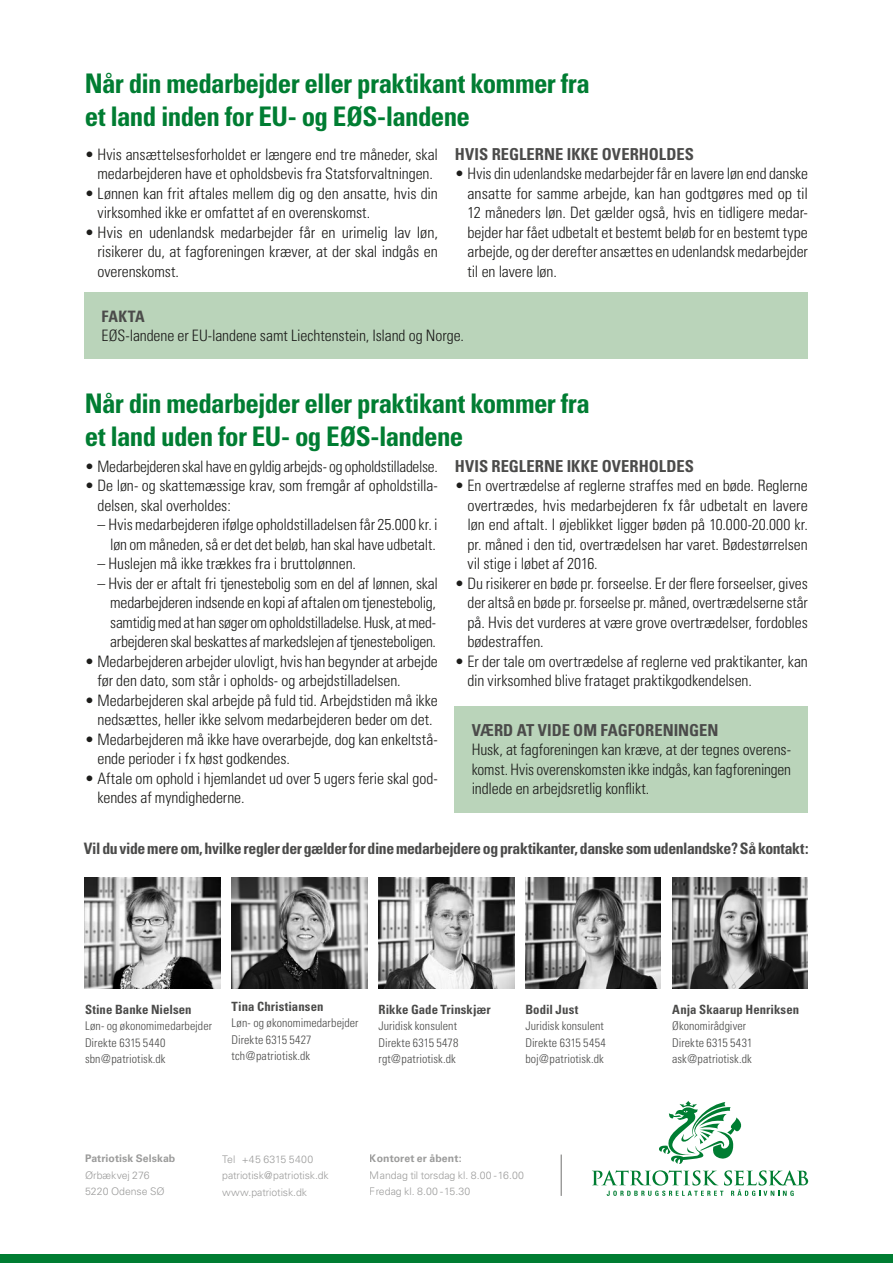
<style>
.page{position:relative;width:893px;height:1263px;background:#fff}
.page>*{position:absolute;margin:0;border:0;box-sizing:border-box;transform-origin:0 0}
.t1{font:700 condensed 27px/33px "Univers";letter-spacing:-.025em;color:#007d32}
.t2{font:700 condensed 16.5px "Univers";color:#4b4b4a}
.t3{font:300 condensed 15.75px/19.5px "Univers";letter-spacing:-.005em;color:#1d1d1b}
.t4{font:700 condensed 15.75px "Univers";letter-spacing:-.025em;color:#4b4b4a}
.t5{font:700 condensed 12.75px "Univers";letter-spacing:.005em;color:#4b4b4a}
.t6{font:300 condensed 12px/16.5px "Univers";letter-spacing:.005em;color:#4b4b4a}
.t7{font:300 10.5px/16.5px "Univers";letter-spacing:-.005em;color:#70706f}
.t8{font:700 10.5px "Univers";letter-spacing:.005em;color:#70706f}
</style>
<div class="page">
<svg style="left:592px;top:1101px;width:216px;height:95px"></svg>
<hr style="left:561px;top:1154px;width:1px;height:42px;background:#70706f">
<div style="left:455px;top:706px;width:353px;height:106px;background:#bad4ba"></div>
<div style="left:0;top:1254px;width:893px;height:9px;background:#007d32"></div>
<img style="left:232px;top:877px;width:135px;height:112px">
<img style="left:525px;top:877px;width:136px;height:112px">
<img style="left:672px;top:877px;width:136px;height:112px">
<img style="left:85px;top:877px;width:135px;height:112px">
<img style="left:378px;top:877px;width:136px;height:112px">
<div style="left:85px;top:292px;width:723px;height:66px;background:#bad4ba"></div>
<h1 class="t1" style="left:85px;top:67px;width:507px">Når din medarbejder eller praktikant kommer fra et land inden for EU- og EØS-landene</h1>
<p class="t3" style="left:85px;top:144px;width:355px;text-align:center">• Hvis ansættelsesforholdet er længere end tre måneder, skal medarbejderen have et opholdsbevis fra Statsforvaltningen.</p>
<p class="t3" style="left:98px;top:183px;width:342px;text-indent:-13px">• Lønnen kan frit aftales mellem dig og den ansatte, hvis din virksomhed ikke er omfattet af en overenskomst.</p>
<p class="t3" style="left:98px;top:222px;width:342px;text-align:justify;text-indent:-13px">• Hvis en udenlandsk medarbejder får en urimelig lav løn, risikerer du, at fagforeningen kræver, at der skal indgås en overenskomst.</p>
<p class="t2" style="left:455px;top:144px;width:241px">HVIS REGLERNE IKKE OVERHOLDES</p>
<p class="t3" style="left:468px;top:164px;width:342px;text-align:justify;text-indent:-13px">• Hvis din udenlandske medarbejder får en lavere løn end danske ansatte for samme arbejde, kan han godtgøres med op til 12 måneders løn. Det gælder også, hvis en tidligere medar&shy;bejder har fået udbetalt et bestemt beløb for en bestemt type arbejde, og der derefter ansættes en udenlandsk medarbejder til en lavere løn.</p>
<p class="t4" style="left:102px;top:306px;width:45px">FAKTA</p>
<p class="t3" style="left:102px;top:326px;width:364px">EØS-landene er EU-landene samt Liechtenstein, Island og Norge.</p>
<h1 class="t1" style="left:85px;top:386px;width:507px">Når din medarbejder eller praktikant kommer fra et land uden for EU- og EØS-landene</h1>
<p class="t3" style="left:85px;top:456px;width:355px">• Medarbejderen skal have en gyldig arbejds- og opholdstilladelse.</p>
<p class="t3" style="left:97px;top:476px;width:342px;text-indent:-13px">• De løn- og skattemæssige krav, som fremgår af opholdstilla&shy;delsen, skal overholdes:</p>
<p class="t3" style="left:97px;top:515px;width:342px;text-align:right">– Hvis medarbejderen ifølge opholdstilladelsen får 25.000 kr. i løn om måneden, så er det det beløb, han skal have udbetalt.</p>
<p class="t3" style="left:97px;top:554px;width:260px">– Huslejen må ikke trækkes fra i bruttolønnen.</p>
<p class="t3" style="left:110px;top:573px;width:329px;text-align:justify;text-indent:-13px">– Hvis der er aftalt fri tjenestebolig som en del af lønnen, skal medarbejderen indsende en kopi af aftalen om tjenestebolig, samtidig med at han søger om opholdstilladelse. Husk, at med&shy;arbejderen skal beskattes af markedslejen af tjenesteboligen.</p>
<p class="t3" style="left:97px;top:651px;width:342px;text-indent:-13px">• Medarbejderen arbejder ulovligt, hvis han begynder at arbejde før den dato, som står i opholds- og arbejdstilladelsen.</p>
<p class="t3" style="left:85px;top:690px;width:355px;text-align:center">• Medarbejderen skal arbejde på fuld tid. Arbejdstiden må ikke nedsættes, heller ikke selvom medarbejderen beder om det.</p>
<p class="t3" style="left:97px;top:729px;width:342px;text-indent:-13px">• Medarbejderen må ikke have overarbejde, dog kan enkeltstå&shy;ende perioder i fx høst godkendes.</p>
<p class="t3" style="left:97px;top:768px;width:342px;text-indent:-13px">• Aftale om ophold i hjemlandet ud over 5 ugers ferie skal god&shy;kendes af myndighederne.</p>
<p class="t2" style="left:455px;top:456px;width:241px">HVIS REGLERNE IKKE OVERHOLDES</p>
<p class="t3" style="left:468px;top:476px;width:342px;text-align:justify;text-indent:-13px">• En overtrædelse af reglerne straffes med en bøde. Reglerne overtrædes, hvis medarbejderen fx får udbetalt en lavere løn end aftalt. I øjeblikket ligger bøden på 10.000-20.000 kr. pr. måned i den tid, overtrædelsen har varet. Bødestørrelsen vil stige i løbet af 2016.</p>
<p class="t3" style="left:468px;top:573px;width:342px;text-align:justify;text-indent:-13px">• Du risikerer en bøde pr. forseelse. Er der flere forseelser, gives der altså en bøde pr. forseelse pr. måned, overtrædelserne står på. Hvis det vurderes at være grove overtrædelser, fordobles bødestraffen.</p>
<p class="t3" style="left:468px;top:651px;width:342px;text-indent:-13px">• Er der tale om overtrædelse af reglerne ved praktikanter, kan din virksomhed blive frataget praktikgodkendelsen.</p>
<p class="t2" style="left:472px;top:720px;width:248px">VÆRD AT VIDE OM FAGFORENINGEN</p>
<p class="t3" style="left:472px;top:740px;width:321px;text-align:justify">Husk, at fagforeningen kan kræve, at der tegnes overens&shy;komst. Hvis overenskomsten ikke indgås, kan fagforeningen indlede en arbejdsretlig konflikt.</p>
<p class="t4" style="left:84px;top:838px;width:726px">Vil du vide mere om, hvilke regler der gælder for dine medarbejdere og praktikanter, danske som udenlandske? Så kontakt:</p>
<p class="t5" style="left:85px;top:1001px;width:108px">Stine Banke Nielsen</p>
<p class="t6" style="left:85px;top:1018px;width:128px">Løn- og økonomimedarbejder<br>Direkte 6315 5440 sbn@patriotisk.dk</p>
<p class="t5" style="left:232px;top:998px;width:93px">Tina Christiansen</p>
<p class="t6" style="left:232px;top:1015px;width:128px">Løn- og økonomimedarbejder<br>Direkte 6315 5427 tch@patriotisk.dk</p>
<p class="t5" style="left:378px;top:1001px;width:114px">Rikke Gade Trinskjær</p>
<p class="t6" style="left:378px;top:1018px;width:81px;text-align:justify">Juridisk konsulent Direkte 6315 5478 rgt@patriotisk.dk</p>
<p class="t5" style="left:525px;top:1001px;width:54px">Bodil Just</p>
<p class="t6" style="left:525px;top:1018px;width:82px">Juridisk konsulent<br>Direkte 6315 5454 boj@patriotisk.dk</p>
<p class="t8" style="left:85px;top:1152px;width:92px">Patriotisk Selskab</p>
<p class="t7" style="left:85px;top:1167px;width:81px">Ørbækvej 276<br>5220 Odense SØ</p>
<p class="t7" style="left:222px;top:1151px;width:108px">Tel +45 6315 5400 patriotisk@patriotisk.dk www.patriotisk.dk</p>
<p class="t8" style="left:370px;top:1152px;width:93px">Kontoret er åbent:</p>
<p class="t7" style="left:370px;top:1167px;width:156px">Mandag til torsdag kl. 8.00 - 16.00<br>Fredag kl. 8.00 - 15.30</p>
<p class="t5" style="left:672px;top:1001px;width:128px">Anja Skaarup Henriksen</p>
<p class="t6" style="left:672px;top:1018px;width:82px">Økonomirådgiver<br>Direkte 6315 5431 ask@patriotisk.dk</p>
</div>
